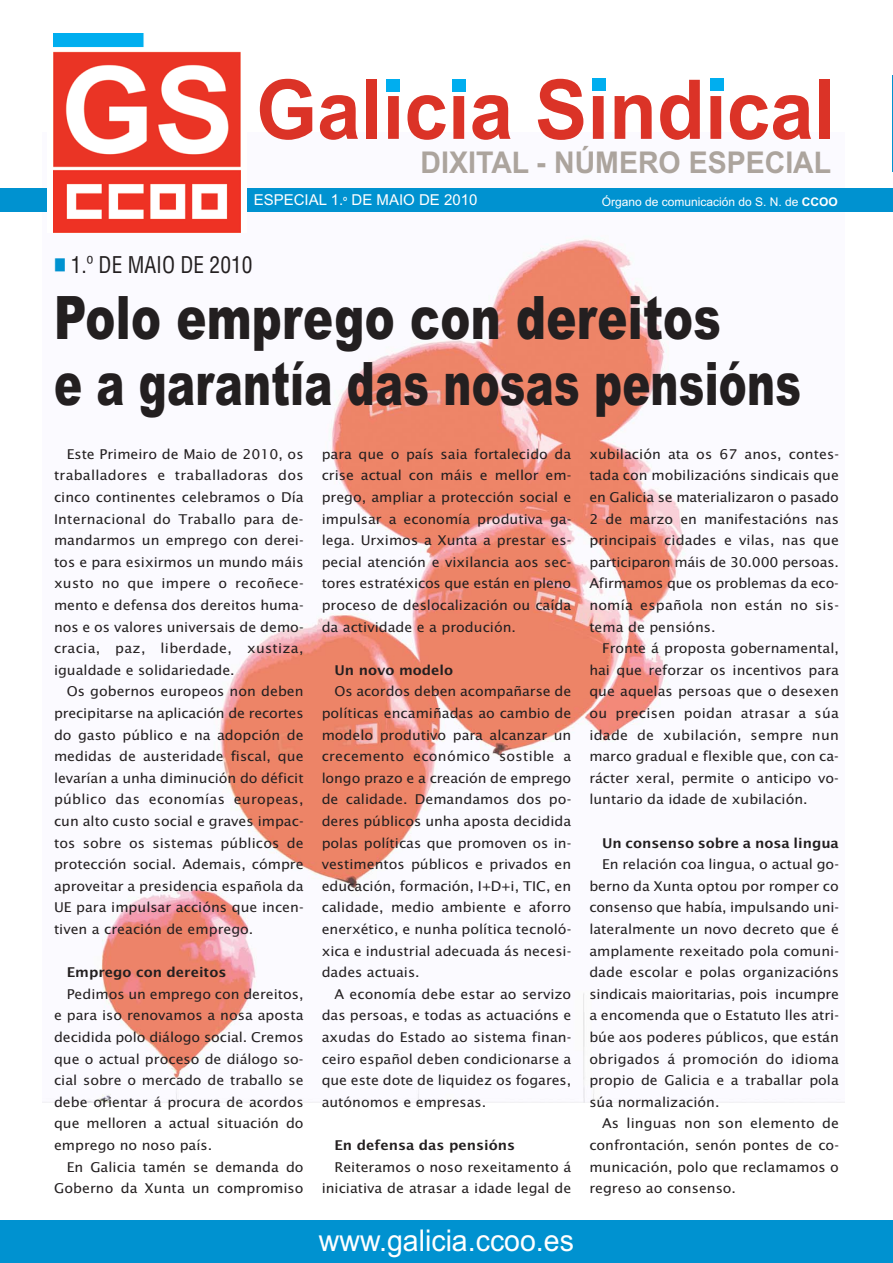
<style>
.page{position:relative;width:893px;height:1263px;background:#fff}
.page>*{position:absolute;margin:0;border:0;box-sizing:border-box;transform-origin:0 0}
.t1{font:120px "Arial";color:#00aeef;scale:1.1 1}
.t2{font:700 82.5px "Arial";color:#db3327;scale:.95 1}
.t3{font:900 60px/66px "Arial";letter-spacing:.005em;color:#231f20;scale:.75 1}
.t4{font:700 30px "Arial";color:#aca49d;scale:.95 1}
.t5{font:30px "Arial";color:#fff;scale:.95 1}
.t6{font:condensed 22.5px "Helvetica";color:#231f20;scale:.95 1}
.t7{font:15px "Arial";color:#fff}
.t8{font:13.5px/21.6px "Lucida Sans";color:#231f20;text-align:justify;scale:1.05 1}
.t9{font:13.5px "Lucida Sans";letter-spacing:.02em;color:#231f20;scale:1.05 1}
.t10{font:600 13.5px "Lucida Sans";color:#231f20;scale:1.05 1}
.t11{font:12px "Arial";color:#fff}
.s1{font-size:11.25px}
.s2{font-weight:700}
.s3{color:#0092d0}
</style>
<div class="page">
<img style="left:78px;top:238px;width:607px;height:864px">
<div style="left:0;top:188px;width:893px;height:24px;background:#0092d0"></div>
<div style="left:47px;top:33px;width:200px;height:200px;background:#fff"></div>
<img style="left:53px;top:33px;width:187px;height:200px">
<div style="left:0;top:1221px;width:893px;height:42px;background:#0092d0"></div>
<p class="t1" style="left:375px;top:5px;width:329px">.. ..</p>
<p class="t2" style="left:256px;top:62px;width:611px">Galicia Sindical</p>
<p class="t4" style="left:421px;top:145px;width:434px">DIXITAL - NÚMERO ESPECIAL</p>
<p class="t7" style="left:254px;top:194px;width:225px">ESPECIAL 1.<span class="s1">º</span> DE MAIO DE 2010</p>
<p class="t11" style="left:602px;top:197px;width:238px">Órgano de comunicación do S. N. de <span class="s2">CCOO</span></p>
<p class="t6" style="left:54px;top:256px;width:210px"><span class="s3">■</span> 1.º DE MAIO DE 2010</p>
<p class="t3" style="left:54px;top:290px;width:997px">Polo emprego con dereitos<br>e a garantía das nosas pensións</p>
<p class="t8" style="left:67px;top:444px;width:227px">Este Primeiro de Maio de 2010, os</p>
<p class="t9" style="left:54px;top:470px;width:239px">traballadores e traballadoras dos</p>
<p class="t8" style="left:54px;top:487px;width:239px">cinco continentes celebramos o Día</p>
<p class="t8" style="left:54px;top:509px;width:239px">Internacional do Traballo para de-</p>
<p class="t8" style="left:54px;top:530px;width:239px">mandarmos un emprego con derei-</p>
<p class="t8" style="left:54px;top:552px;width:239px">tos e para esixirmos un mundo máis</p>
<p class="t9" style="left:54px;top:578px;width:239px">xusto no que impere o recoñece-</p>
<p class="t8" style="left:54px;top:595px;width:239px">mento e defensa dos dereitos huma-</p>
<p class="t8" style="left:54px;top:617px;width:239px">nos e os valores universais de demo-</p>
<p class="t9" style="left:54px;top:643px;width:239px">cracia, paz, liberdade, xustiza,</p>
<p class="t8" style="left:54px;top:660px;width:174px">igualdade e solidariedade.</p>
<p class="t8" style="left:67px;top:682px;width:227px">Os gobernos europeos non deben</p>
<p class="t8" style="left:54px;top:703px;width:239px">precipitarse na aplicación de recortes</p>
<p class="t8" style="left:54px;top:725px;width:239px">do gasto público e na adopción de</p>
<p class="t8" style="left:54px;top:746px;width:239px">medidas de austeridade fiscal, que</p>
<p class="t8" style="left:54px;top:768px;width:239px">levarían a unha diminución do déficit</p>
<p class="t9" style="left:54px;top:794px;width:239px">público das economías europeas,</p>
<p class="t8" style="left:54px;top:811px;width:239px">cun alto custo social e graves impac-</p>
<p class="t8" style="left:54px;top:833px;width:239px">tos sobre os sistemas públicos de</p>
<p class="t8" style="left:54px;top:854px;width:239px">protección social. Ademais, cómpre</p>
<p class="t8" style="left:54px;top:876px;width:239px">aproveitar a presidencia española da</p>
<p class="t8" style="left:54px;top:898px;width:239px">UE para impulsar accións que incen-</p>
<p class="t8" style="left:54px;top:919px;width:191px">tiven a creación de emprego.</p>
<p class="t10" style="left:67px;top:967px;width:154px">Emprego con dereitos</p>
<p class="t8" style="left:67px;top:984px;width:227px">Pedimos un emprego con dereitos,</p>
<p class="t8" style="left:54px;top:1006px;width:239px">e para iso renovamos a nosa aposta</p>
<p class="t8" style="left:54px;top:1027px;width:239px">decidida polo diálogo social. Cremos</p>
<p class="t8" style="left:54px;top:1049px;width:239px">que o actual proceso de diálogo so-</p>
<p class="t8" style="left:54px;top:1070px;width:239px">cial sobre o mercado de traballo se</p>
<p class="t8" style="left:54px;top:1092px;width:239px">debe orientar á procura de acordos</p>
<p class="t8" style="left:54px;top:1114px;width:239px">que melloren a actual situación do</p>
<p class="t8" style="left:54px;top:1135px;width:152px">emprego no noso país.</p>
<p class="t8" style="left:67px;top:1157px;width:227px">En Galicia tamén se demanda do</p>
<p class="t8" style="left:54px;top:1178px;width:239px">Goberno da Xunta un compromiso</p>
<p class="t8" style="left:322px;top:444px;width:239px">para que o país saia fortalecido da crise actual con máis e mellor em&shy;prego, ampliar a protección social e impulsar a economía produtiva ga&shy;lega. Urximos a Xunta a prestar es&shy;pecial atención e vixilancia aos sec&shy;tores estratéxicos que están en pleno proceso de deslocalización ou caída da actividade e a produción.</p>
<p class="t10" style="left:334px;top:664px;width:115px">Un novo modelo</p>
<p class="t8" style="left:334px;top:682px;width:227px">Os acordos deben acompañarse de</p>
<p class="t8" style="left:322px;top:703px;width:239px">políticas encamiñadas ao cambio de</p>
<p class="t8" style="left:322px;top:725px;width:239px">modelo produtivo para alcanzar un</p>
<p class="t9" style="left:322px;top:751px;width:239px">crecemento económico sostible a</p>
<p class="t8" style="left:322px;top:768px;width:239px">longo prazo e a creación de emprego</p>
<p class="t8" style="left:322px;top:790px;width:239px">de calidade. Demandamos dos po-</p>
<p class="t8" style="left:322px;top:811px;width:239px">deres públicos unha aposta decidida</p>
<p class="t8" style="left:322px;top:833px;width:239px">polas políticas que promoven os in-</p>
<p class="t8" style="left:322px;top:854px;width:239px">vestimentos públicos e privados en</p>
<p class="t8" style="left:322px;top:876px;width:239px">educación, formación, I+D+i, TIC, en</p>
<p class="t8" style="left:322px;top:898px;width:239px">calidade, medio ambiente e aforro</p>
<p class="t8" style="left:322px;top:919px;width:239px">enerxético, e nunha política tecnoló-</p>
<p class="t8" style="left:322px;top:941px;width:239px">xica e industrial adecuada ás necesi-</p>
<p class="t8" style="left:322px;top:962px;width:95px">dades actuais.</p>
<p class="t8" style="left:334px;top:984px;width:227px">A economía debe estar ao servizo</p>
<p class="t8" style="left:322px;top:1006px;width:239px">das persoas, e todas as actuacións e</p>
<p class="t8" style="left:322px;top:1027px;width:239px">axudas do Estado ao sistema finan-</p>
<p class="t8" style="left:322px;top:1049px;width:239px">ceiro español deben condicionarse a</p>
<p class="t8" style="left:322px;top:1070px;width:239px">que este dote de liquidez os fogares,</p>
<p class="t8" style="left:322px;top:1092px;width:158px">autónomos e empresas.</p>
<p class="t10" style="left:334px;top:1139px;width:174px">En defensa das pensións</p>
<p class="t8" style="left:334px;top:1157px;width:227px">Reiteramos o noso rexeitamento á</p>
<p class="t8" style="left:322px;top:1178px;width:239px">iniciativa de atrasar a idade legal de</p>
<p class="t5" style="left:319px;top:1229px;width:270px">www.galicia.ccoo.es</p>
<p class="t8" style="left:589px;top:444px;width:239px">xubilación ata os 67 anos, contes-</p>
<p class="t8" style="left:589px;top:466px;width:239px">tada con mobilizacións sindicais que</p>
<p class="t8" style="left:589px;top:487px;width:239px">en Galicia se materializaron o pasado</p>
<p class="t8" style="left:589px;top:509px;width:239px">2 de marzo en manifestacións nas</p>
<p class="t8" style="left:589px;top:530px;width:239px">principais cidades e vilas, nas que</p>
<p class="t8" style="left:589px;top:552px;width:239px">participaron máis de 30.000 persoas.</p>
<p class="t8" style="left:589px;top:574px;width:239px">Afirmamos que os problemas da eco-</p>
<p class="t8" style="left:589px;top:595px;width:239px">nomía española non están no sis-</p>
<p class="t8" style="left:589px;top:617px;width:122px">tema de pensións.</p>
<p class="t8" style="left:602px;top:638px;width:227px">Fronte á proposta gobernamental,</p>
<p class="t8" style="left:589px;top:660px;width:239px">hai que reforzar os incentivos para</p>
<p class="t8" style="left:589px;top:682px;width:239px">que aquelas persoas que o desexen</p>
<p class="t9" style="left:589px;top:707px;width:239px">ou precisen poidan atrasar a súa</p>
<p class="t9" style="left:589px;top:729px;width:239px">idade de xubilación, sempre nun</p>
<p class="t8" style="left:589px;top:746px;width:239px">marco gradual e flexible que, con ca-</p>
<p class="t8" style="left:589px;top:768px;width:239px">rácter xeral, permite o anticipo vo-</p>
<p class="t8" style="left:589px;top:790px;width:209px">luntario da idade de xubilación.</p>
<p class="t10" style="left:602px;top:837px;width:227px">Un consenso sobre a nosa lingua</p>
<p class="t8" style="left:602px;top:854px;width:227px">En relación coa lingua, o actual go-</p>
<p class="t8" style="left:589px;top:876px;width:239px">berno da Xunta optou por romper co</p>
<p class="t8" style="left:589px;top:898px;width:239px">consenso que había, impulsando uni-</p>
<p class="t8" style="left:589px;top:919px;width:239px">lateralmente un novo decreto que é</p>
<p class="t8" style="left:589px;top:941px;width:239px">amplamente rexeitado pola comuni-</p>
<p class="t8" style="left:589px;top:962px;width:239px">dade escolar e polas organizacións</p>
<p class="t8" style="left:589px;top:984px;width:239px">sindicais maioritarias, pois incumpre</p>
<p class="t8" style="left:589px;top:1006px;width:239px">a encomenda que o Estatuto lles atri-</p>
<p class="t8" style="left:589px;top:1027px;width:239px">búe aos poderes públicos, que están</p>
<p class="t8" style="left:589px;top:1049px;width:239px">obrigados á promoción do idioma</p>
<p class="t8" style="left:589px;top:1070px;width:239px">propio de Galicia e a traballar pola</p>
<p class="t8" style="left:589px;top:1092px;width:125px">súa normalización.</p>
<p class="t8" style="left:602px;top:1114px;width:227px">As linguas non son elemento de</p>
<p class="t8" style="left:589px;top:1135px;width:239px">confrontación, senón pontes de co-</p>
<p class="t8" style="left:589px;top:1157px;width:239px">municación, polo que reclamamos o</p>
<p class="t8" style="left:589px;top:1178px;width:141px">regreso ao consenso.</p>
</div>
